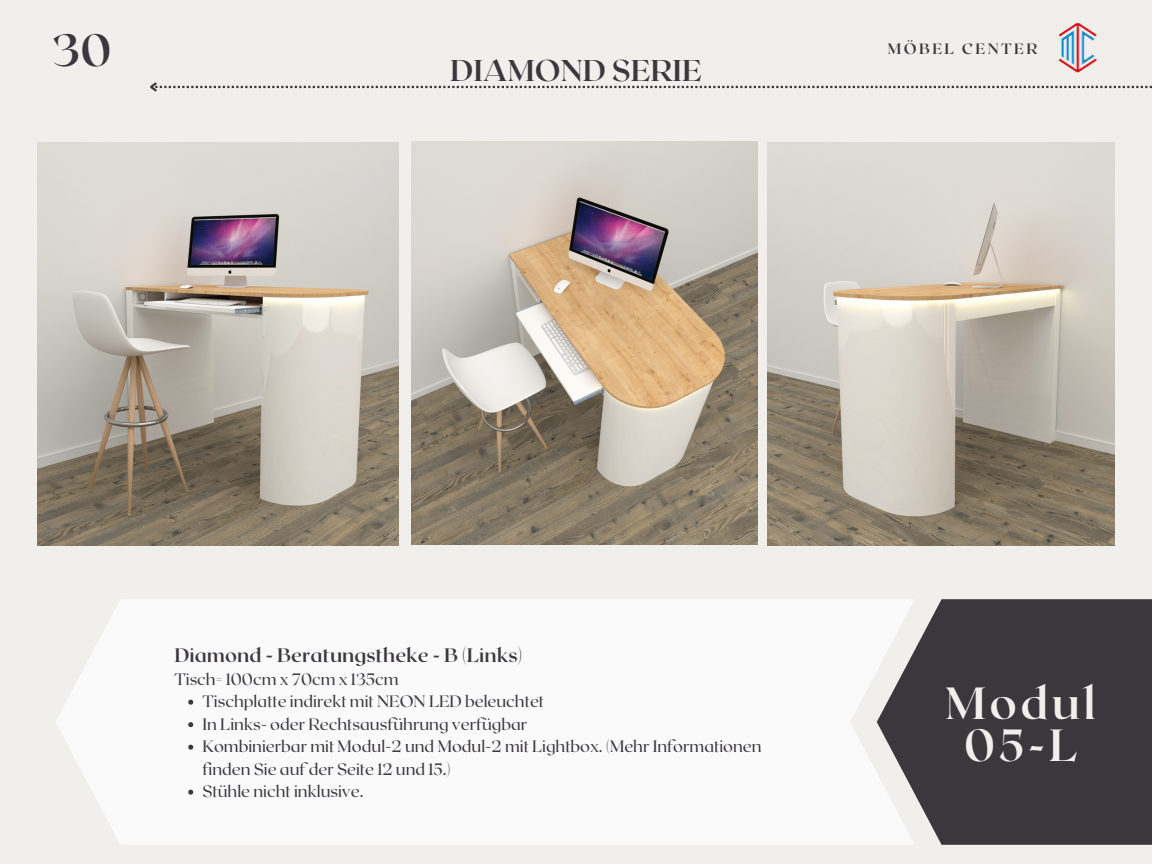
<style>
.page{position:relative;width:1152px;height:864px;background:#f0efec}
.page>*{position:absolute;margin:0;border:0;box-sizing:border-box;transform-origin:0 0}
.t1{font:700 45px "Roxborough CF";letter-spacing:.07em;color:#f0efec}
.t2{font:700 45px "Roxborough CF";color:#3a383d}
.t3{font:700 30px "Roxborough CF";color:#3a383d}
.t4{font:700 19.5px "Roxborough CF";color:#3a383d}
.t5{font:16.5px/22.5px "Roxborough CF";color:#3a383d}
.t6{font:700 15px "Roxborough CF";letter-spacing:.16em;color:#3a383d}
</style>
<div class="page">
<img style="left:1058px;top:22px;width:40px;height:51px">
<svg style="left:150px;top:82px;width:1002px;height:10px"></svg>
<div style="left:915px;top:599px;width:237px;height:246px;background:#3a383d"></div>
<svg style="left:56px;top:599px;width:859px;height:246px;fill:#fbfafa"></svg>
<svg style="left:188px;top:700px;width:5px;height:5px"></svg>
<svg style="left:188px;top:722px;width:5px;height:5px"></svg>
<svg style="left:188px;top:745px;width:5px;height:5px"></svg>
<svg style="left:188px;top:790px;width:5px;height:5px"></svg>
<img style="left:38px;top:143px;width:361px;height:402px">
<img style="left:411px;top:142px;width:347px;height:403px">
<img style="left:768px;top:143px;width:346px;height:403px">
<p class="t2" style="left:52px;top:21px;width:61px">30</p>
<p class="t6" style="left:888px;top:39px;width:151px">MÖBEL CENTER</p>
<p class="t3" style="left:450px;top:51px;width:253px">DIAMOND SERIE</p>
<p class="t4" style="left:174px;top:642px;width:349px">Diamond - Beratungstheke - B (Links)</p>
<p class="t5" style="left:174px;top:667px;width:226px">Tisch= 100cm x 70cm x 135cm</p>
<p class="t5" style="left:203px;top:689px;width:343px">Tischplatte indirekt mit NEON LED beleuchtet</p>
<p class="t5" style="left:203px;top:712px;width:326px">In Links- oder Rechtsausführung verfügbar</p>
<p class="t5" style="left:203px;top:734px;width:561px">Kombinierbar mit Modul-2 und Modul-2 mit Lightbox. (Mehr Informationen finden Sie auf der Seite 12 und 15.)</p>
<p class="t5" style="left:203px;top:779px;width:163px">Stühle nicht inklusive.</p>
<p class="t1" style="left:946px;top:674px;width:152px">Modul</p>
<p class="t1" style="left:964px;top:716px;width:115px">05-L</p>
</div>
